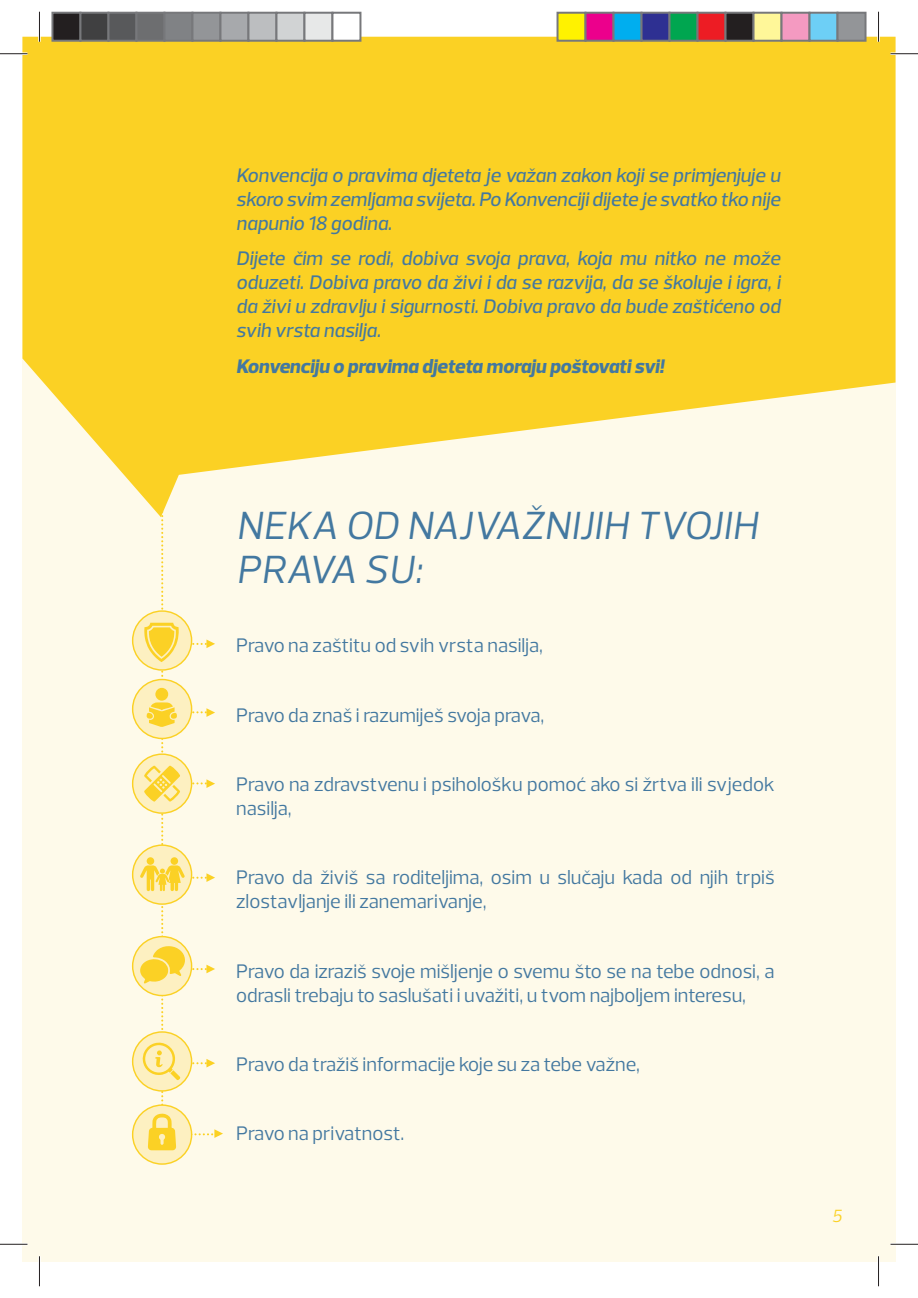
<style>
.page{position:relative;width:918px;height:1298px;background:#fff}
.page>*{position:absolute;margin:0;border:0;box-sizing:border-box;transform-origin:0 0}
.t1{font:italic 40px/44px "Prelo";letter-spacing:.015em;color:#4378a0}
.t2{font:20px/24px "Prelo";color:#4378a0}
.t3{font:italic 500 20px/24px "Prelo";color:#4378a0;text-align:justify}
.t4{font:italic 800 20px "Prelo";color:#4378a0}
.t5{font:italic 18px "Prelo";color:#fbd124}
</style>
<div class="page">
<div style="left:22px;top:37px;width:874px;height:1224px;background:#fefaea"></div>
<svg style="left:22px;top:37px;width:874px;height:456px;background:#fbd63e"></svg>
<svg style="left:133px;top:1105px;width:59px;height:59px"></svg>
<svg style="left:133px;top:1032px;width:59px;height:59px"></svg>
<div style="left:133px;top:937px;width:59px;height:59px;background:#fdf0c1;border-radius:50%"></div>
<div style="left:133px;top:845px;width:59px;height:59px;background:#fdf0c1;border-radius:50%"></div>
<svg style="left:133px;top:611px;width:59px;height:59px"></svg>
<div style="left:133px;top:754px;width:59px;height:59px;background:#fdf0c1;border-radius:50%"></div>
<div style="left:133px;top:680px;width:59px;height:58px;background:#fdf0c1;border-radius:50%"></div>
<svg style="left:140px;top:465px;width:83px;height:685px"></svg>
<hr style="left:0;top:52px;width:27px;height:3px;background:#fff">
<hr style="left:891px;top:52px;width:27px;height:3px;background:#fff">
<hr style="left:0;top:1243px;width:27px;height:3px;background:#fff">
<hr style="left:891px;top:1243px;width:27px;height:3px;background:#fff">
<hr style="left:38px;top:12px;width:3px;height:30px;background:#fff">
<hr style="left:38px;top:1256px;width:3px;height:30px;background:#fff">
<hr style="left:877px;top:12px;width:3px;height:30px;background:#fff">
<hr style="left:877px;top:1256px;width:3px;height:30px;background:#fff">
<svg style="left:0;top:53px;width:27px;height:1px"></svg>
<svg style="left:891px;top:53px;width:27px;height:1px"></svg>
<svg style="left:0;top:1244px;width:27px;height:1px"></svg>
<svg style="left:891px;top:1244px;width:27px;height:1px"></svg>
<hr style="left:39px;top:12px;width:1px;height:30px;background:#231f20">
<hr style="left:39px;top:1256px;width:1px;height:30px;background:#231f20">
<hr style="left:878px;top:12px;width:1px;height:30px;background:#231f20">
<hr style="left:878px;top:1256px;width:1px;height:30px;background:#231f20">
<div style="left:52px;top:13px;width:28px;height:28px;background:#231f20"></div>
<div style="left:51px;top:12px;width:30px;height:30px;border:2px solid #77787b"></div>
<div style="left:80px;top:13px;width:28px;height:28px;background:#404041"></div>
<div style="left:79px;top:12px;width:30px;height:30px;border:2px solid #77787b"></div>
<div style="left:108px;top:13px;width:28px;height:28px;background:#58595b"></div>
<div style="left:107px;top:12px;width:30px;height:30px;border:2px solid #77787b"></div>
<div style="left:136px;top:13px;width:28px;height:28px;background:#6d6e70"></div>
<div style="left:135px;top:12px;width:30px;height:30px;border:2px solid #77787b"></div>
<div style="left:164px;top:13px;width:28px;height:28px;background:#808285"></div>
<div style="left:163px;top:12px;width:30px;height:30px;border:2px solid #77787b"></div>
<div style="left:192px;top:13px;width:28px;height:28px;background:#939598"></div>
<div style="left:191px;top:12px;width:30px;height:30px;border:2px solid #77787b"></div>
<div style="left:220px;top:13px;width:28px;height:28px;background:#a7a9ac"></div>
<div style="left:219px;top:12px;width:30px;height:30px;border:2px solid #77787b"></div>
<div style="left:248px;top:13px;width:28px;height:28px;background:#bcbec0"></div>
<div style="left:247px;top:12px;width:30px;height:30px;border:2px solid #77787b"></div>
<div style="left:276px;top:13px;width:28px;height:28px;background:#d1d3d4"></div>
<div style="left:275px;top:12px;width:30px;height:30px;border:2px solid #77787b"></div>
<div style="left:304px;top:13px;width:28px;height:28px;background:#e7e8e8"></div>
<div style="left:303px;top:12px;width:30px;height:30px;border:2px solid #77787b"></div>
<div style="left:332px;top:13px;width:28px;height:28px;background:#fff"></div>
<div style="left:331px;top:12px;width:30px;height:30px;border:2px solid #77787b"></div>
<div style="left:558px;top:13px;width:28px;height:28px;background:#fff200"></div>
<div style="left:557px;top:12px;width:30px;height:30px;border:2px solid #77787b"></div>
<div style="left:586px;top:13px;width:28px;height:28px;background:#ec008c"></div>
<div style="left:585px;top:12px;width:30px;height:30px;border:2px solid #77787b"></div>
<div style="left:614px;top:13px;width:28px;height:28px;background:#00aeef"></div>
<div style="left:613px;top:12px;width:30px;height:30px;border:2px solid #77787b"></div>
<div style="left:642px;top:13px;width:28px;height:28px;background:#2e3092"></div>
<div style="left:641px;top:12px;width:30px;height:30px;border:2px solid #77787b"></div>
<div style="left:670px;top:13px;width:28px;height:28px;background:#00a650"></div>
<div style="left:669px;top:12px;width:30px;height:30px;border:2px solid #77787b"></div>
<div style="left:698px;top:13px;width:28px;height:28px;background:#ed1c24"></div>
<div style="left:697px;top:12px;width:30px;height:30px;border:2px solid #77787b"></div>
<div style="left:726px;top:13px;width:28px;height:28px;background:#231f20"></div>
<div style="left:725px;top:12px;width:30px;height:30px;border:2px solid #77787b"></div>
<div style="left:754px;top:13px;width:28px;height:28px;background:#fff799"></div>
<div style="left:753px;top:12px;width:30px;height:30px;border:2px solid #77787b"></div>
<div style="left:782px;top:13px;width:28px;height:28px;background:#f49ac1"></div>
<div style="left:781px;top:12px;width:30px;height:30px;border:2px solid #77787b"></div>
<div style="left:810px;top:13px;width:28px;height:28px;background:#6dcff6"></div>
<div style="left:809px;top:12px;width:30px;height:30px;border:2px solid #77787b"></div>
<div style="left:838px;top:13px;width:28px;height:28px;background:#939598"></div>
<div style="left:837px;top:12px;width:30px;height:30px;border:2px solid #77787b"></div>
<p class="t3" style="left:236px;top:165px;width:546px">Konvencija o pravima djeteta je važan zakon koji se primjenjuje u skoro svim zemljama svijeta. Po Konvenciji dijete je svatko tko nije napunio 18 godina.</p>
<p class="t3" style="left:236px;top:248px;width:546px">Dijete čim se rodi, dobiva svoja prava, koja mu nitko ne može oduzeti. Dobiva pravo da živi i da se razvija, da se školuje i igra, i da živi u zdravlju i sigurnosti. Dobiva pravo da bude zaštićeno od svih vrsta nasilja.</p>
<p class="t4" style="left:236px;top:358px;width:429px">Konvenciju o pravima djeteta moraju poštovati svi!</p>
<h1 class="t1" style="left:236px;top:503px;width:523px">NEKA OD NAJVAŽNIJIH TVOJIH<br>PRAVA SU:</h1>
<p class="t2" style="left:236px;top:635px;width:308px">Pravo na zaštitu od svih vrsta nasilja,</p>
<p class="t2" style="left:236px;top:704px;width:310px">Pravo da znaš i razumiješ svoja prava,</p>
<p class="t2" style="left:236px;top:773px;width:540px">Pravo na zdravstvenu i psihološku pomoć ako si žrtva ili svjedok nasilja,</p>
<p class="t2" style="left:236px;top:867px;width:540px">Pravo da živiš sa roditeljima, osim u slučaju kada od njih trpiš zlostavljanje ili zanemarivanje,</p>
<p class="t2" style="left:236px;top:960px;width:540px">Pravo da izraziš svoje mišljenje o svemu što se na tebe odnosi, a odrasli trebaju to saslušati i uvažiti, u tvom najboljem interesu,</p>
<p class="t2" style="left:236px;top:1054px;width:405px">Pravo da tražiš informacije koje su za tebe važne,</p>
<p class="t2" style="left:236px;top:1123px;width:170px">Pravo na privatnost.</p>
<p class="t5" style="left:832px;top:1206px;width:12px">5</p>
</div>
